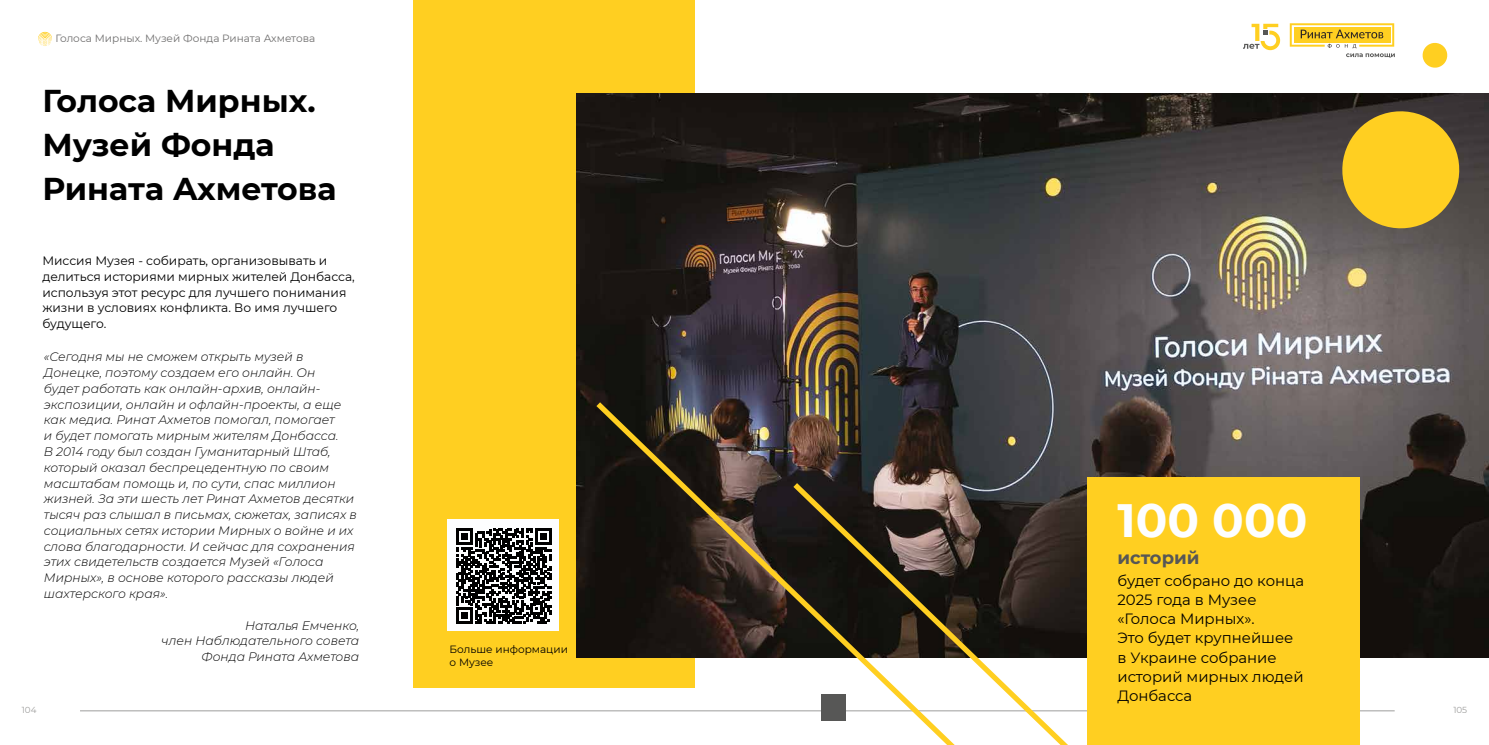
<style>
.page{position:relative;width:1489px;height:745px;background:#fff}
.page>*{position:absolute;margin:0;border:0;box-sizing:border-box;transform-origin:0 0}
.t1{font:700 46.64px "Montserrat";color:#fdfeff}
.t2{font:700 31.5px/43.8px "Montserrat";color:#000}
.t3{font:700 17.94px "Montserrat";color:#575756}
.t4{font:14.88px/19.2px "Montserrat";color:#000}
.t5{font:italic 300 12.25px/15.8px "Montserrat";color:#000}
.t6{font:12.25px/15.8px "Montserrat";color:#000}
.t7{font:10.5px "Montserrat";color:#706f6f}
.t8{font:10.5px/12.6px "Montserrat";color:#000}
.t9{font:8.75px "Montserrat";color:#9d9d9c}
</style>
<div class="page">
<svg style="left:1289px;top:23px;width:105px;height:35px"></svg>
<svg style="left:1243px;top:24px;width:36px;height:26px"></svg>
<svg style="left:1422px;top:42px;width:26px;height:26px"></svg>
<hr style="left:80px;top:710px;width:1314px;height:1px;background:#9d9d9c">
<svg style="left:38px;top:32px;width:14px;height:14px"></svg>
<div style="left:413px;top:0;width:281px;height:687px;background:#ffcf21"></div>
<div style="left:447px;top:519px;width:111px;height:111px;background:#fdfeff"></div>
<svg style="left:456px;top:528px;width:95px;height:95px"></svg>
<img style="left:577px;top:94px;width:911px;height:562px">
<svg style="left:591px;top:396px;width:563px;height:348px"></svg>
<svg style="left:1334px;top:103px;width:133px;height:133px;background:#b8982f"></svg>
<div style="left:1086px;top:477px;width:273px;height:267px;background:#ffcf21"></div>
<p class="t7" style="left:56px;top:31px;width:261px">Голоса Мирных. Музей Фонда Рината Ахметова</p>
<h2 class="t2" style="left:42px;top:77px;width:295px">Голоса Мирных.<br>Музей Фонда<br>Рината Ахметова</h2>
<p class="t6" style="left:42px;top:252px;width:314px">Миссия Музея - собирать, организовывать и делиться историями мирных жителей Донбасса, используя этот ресурс для лучшего понимания жизни в условиях конфликта. Во имя лучшего будущего.</p>
<p class="t5" style="left:44px;top:348px;width:314px">«Сегодня мы не сможем открыть музей в Донецке, поэтому создаем его онлайн. Он<br>будет работать как онлайн-архив, онлайн&shy;экспозиции, онлайн и офлайн-проекты, а еще как медиа. Ринат Ахметов помогал, помогает<br>и будет помогать мирным жителям Донбасса.<br>В 2014 году был создан Гуманитарный Штаб, который оказал беспрецедентную по своим масштабам помощь и, по сути, спас миллион жизней. За эти шесть лет Ринат Ахметов десятки тысяч раз слышал в письмах, сюжетах, записях в социальных сетях истории Мирных о войне и их слова благодарности. И сейчас для сохранения этих свидетельств создается Музей «Голоса Мирных», в основе которого рассказы людей шахтерского края».</p>
<p class="t5" style="left:161px;top:616px;width:199px;text-align:right">Наталья Емченко,<br>член Наблюдательного совета<br>Фонда Рината Ахметова</p>
<p class="t8" style="left:449px;top:642px;width:120px">Больше информации о Музее</p>
<h1 class="t1" style="left:1117px;top:486px;width:191px">100 000</h1>
<h3 class="t3" style="left:1117px;top:544px;width:84px">историй</h3>
<p class="t4" style="left:1117px;top:569px;width:188px">будет собрано до конца<br>2025 года в Музее «Голоса Мирных».<br>Это будет крупнейшее в Украине собрание историй мирных людей<br>Донбасса</p>
<p class="t9" style="left:22px;top:703px;width:16px">104</p>
<p class="t9" style="left:1453px;top:703px;width:15px">105</p>
</div>
